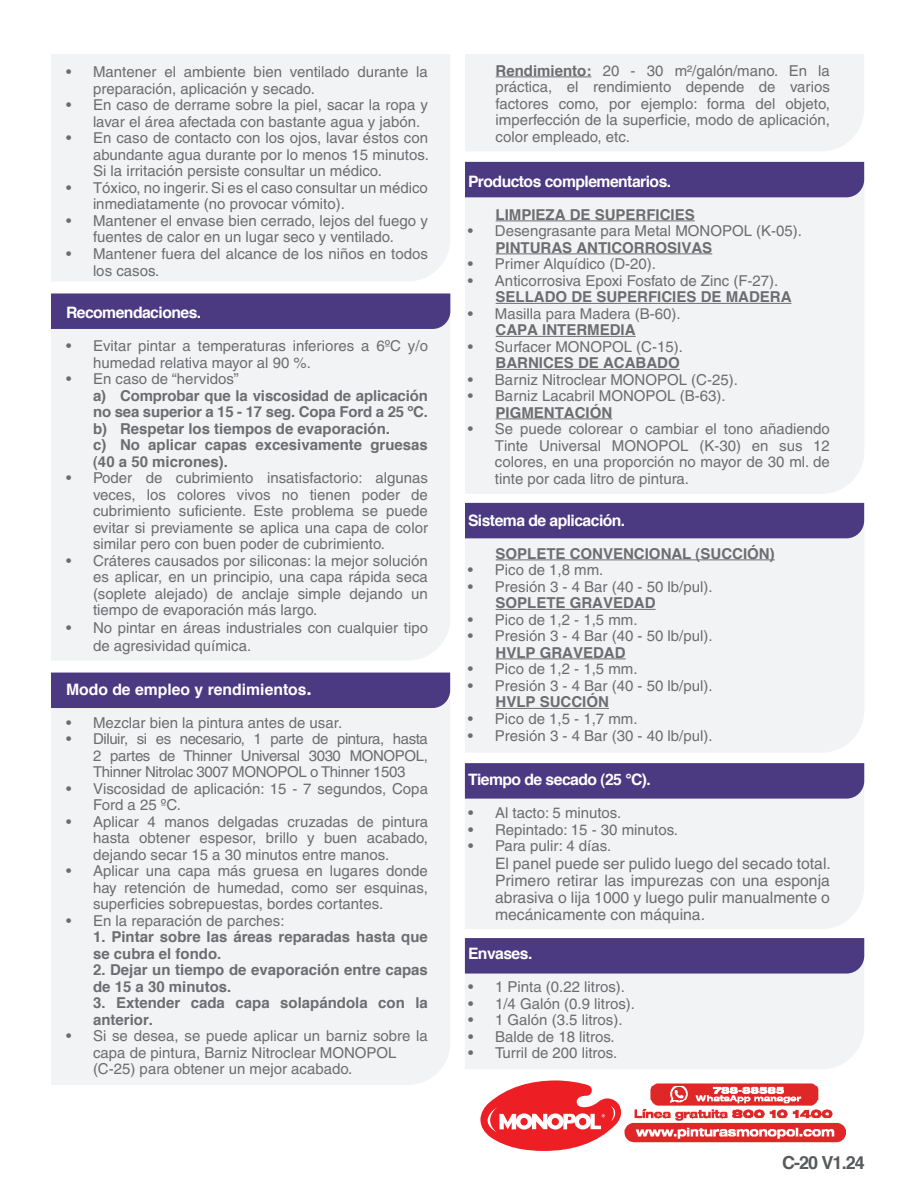
<style>
.page{position:relative;width:918px;height:1188px;background:#fff}
.page>*{position:absolute;margin:0;border:0;box-sizing:border-box;transform-origin:0 0}
.t1{font:700 18px "Helvetica";color:#585a5b}
.t2{font:15.75px/17.2px "Helvetica";color:#6c6d70;text-align:justify}
.t3{font:700 15.75px "Helvetica";letter-spacing:-.035em;color:#fff}
.t4{font:700 15.75px "Helvetica";color:#fff}
.t5{font:15px/16.5px "Helvetica";color:#6c6d70}
.t6{font:700 15px/16.5px "Helvetica";color:#6c6d70}
.s1{font-size:19.5px}
.s2{font-weight:700}
</style>
<div class="page">
<div style="left:465px;top:197px;width:399px;height:297px;background:#f2f3f4"></div>
<div style="left:51px;top:708px;width:399px;height:377px;background:#f2f3f4"></div>
<div style="left:465px;top:538px;width:399px;height:214px;background:#f2f3f4"></div>
<div style="left:465px;top:162px;width:399px;height:35px;background:#4b3982"></div>
<div style="left:51px;top:673px;width:399px;height:35px;background:#4b3982"></div>
<div style="left:465px;top:503px;width:399px;height:35px;background:#4b3982"></div>
<div style="left:465px;top:54px;width:399px;height:97px;background:#f2f3f4"></div>
<div style="left:51px;top:54px;width:399px;height:227px;background:#f2f3f4"></div>
<div style="left:51px;top:329px;width:399px;height:331px;background:#f2f3f4"></div>
<div style="left:51px;top:293px;width:399px;height:36px;background:#4b3982"></div>
<img style="left:624px;top:1083px;width:222px;height:60px">
<div style="left:465px;top:799px;width:399px;height:130px;background:#f2f3f4"></div>
<div style="left:465px;top:763px;width:399px;height:36px;background:#4b3982"></div>
<svg style="left:465px;top:938px;width:399px;height:131px"></svg>
<svg style="left:480px;top:1080px;width:142px;height:71px"></svg>
<hr style="left:496px;top:77px;width:95px;height:1px;background:#6c6d70">
<hr style="left:496px;top:221px;width:199px;height:1px;background:#6c6d70">
<hr style="left:496px;top:254px;width:216px;height:1px;background:#6c6d70">
<hr style="left:496px;top:303px;width:295px;height:1px;background:#6c6d70">
<hr style="left:496px;top:336px;width:140px;height:1px;background:#6c6d70">
<hr style="left:496px;top:369px;width:184px;height:1px;background:#6c6d70">
<hr style="left:496px;top:419px;width:116px;height:1px;background:#6c6d70">
<hr style="left:496px;top:560px;width:279px;height:1px;background:#6c6d70">
<hr style="left:496px;top:609px;width:160px;height:1px;background:#6c6d70">
<hr style="left:496px;top:659px;width:130px;height:1px;background:#6c6d70">
<hr style="left:496px;top:708px;width:113px;height:1px;background:#6c6d70">
<p class="t5" style="left:93px;top:64px;width:336px;text-indent:-27px">• Mantener el ambiente bien ventilado durante la preparación, aplicación y secado.</p>
<p class="t5" style="left:93px;top:97px;width:337px;text-indent:-27px">• En caso de derrame sobre la piel, sacar la ropa y lavar el área afectada con bastante agua y jabón.</p>
<p class="t5" style="left:93px;top:130px;width:337px;text-align:justify;text-indent:-27px">• En caso de contacto con los ojos, lavar éstos con abundante agua durante por lo menos 15 minutos.<br>Si la irritación persiste consultar un médico.</p>
<p class="t5" style="left:93px;top:179px;width:336px;text-indent:-27px">• Tóxico, no ingerir. Si es el caso consultar un médico inmediatamente (no provocar vómito).</p>
<p class="t5" style="left:66px;top:212px;width:363px;text-align:center">• Mantener el envase bien cerrado, lejos del fuego y fuentes de calor en un lugar seco y ventilado.</p>
<p class="t5" style="left:93px;top:245px;width:336px;line-height:17.2px;text-indent:-27px">• Mantener fuera del alcance de los niños en todos los casos.</p>
<p class="t3" style="left:66px;top:303px;width:137px">Recomendaciones.</p>
<p class="t5" style="left:93px;top:337px;width:337px;text-indent:-27px">• Evitar pintar a temperaturas inferiores a 6ºC y/o humedad relativa mayor al 90 %.</p>
<p class="t5" style="left:66px;top:370px;width:174px">• En caso de “hervidos”</p>
<p class="t6" style="left:93px;top:387px;width:336px">a) Comprobar que la viscosidad de aplicación no sea superior a 15 - 17 seg. Copa Ford a 25 ºC. b) Respetar los tiempos de evaporación.<br>c) No aplicar capas excesivamente gruesas (40 a 50 micrones).</p>
<p class="t5" style="left:93px;top:469px;width:337px;text-align:justify;text-indent:-27px">• Poder de cubrimiento insatisfactorio: algunas veces, los colores vivos no tienen poder de cubrimiento suficiente. Este problema se puede evitar si previamente se aplica una capa de color similar pero con buen poder de cubrimiento.</p>
<p class="t5" style="left:93px;top:552px;width:336px;text-align:justify;text-indent:-27px">• Cráteres causados por siliconas: la mejor solución es aplicar, en un principio, una capa rápida seca (soplete alejado) de anclaje simple dejando un tiempo de evaporación más largo.</p>
<p class="t5" style="left:93px;top:619px;width:337px;line-height:18px;text-indent:-27px">• No pintar en áreas industriales con cualquier tipo de agresividad química.</p>
<p class="t4" style="left:66px;top:679px;width:248px">Modo de empleo y rendimientos<span class="s1">.</span></p>
<p class="t5" style="left:66px;top:714px;width:278px">• Mezclar bien la pintura antes de usar.</p>
<p class="t5" style="left:93px;top:730px;width:336px;text-align:justify;text-indent:-27px">• Diluir, si es necesario, 1 parte de pintura, hasta 2 partes de Thinner Universal 3030 MONOPOL, Thinner Nitrolac 3007 MONOPOL o Thinner 1503</p>
<p class="t5" style="left:93px;top:780px;width:337px;text-indent:-27px">• Viscosidad de aplicación: 15 - 7 segundos, Copa<br>Ford a 25 ºC.</p>
<p class="t5" style="left:93px;top:813px;width:337px;text-align:justify;text-indent:-27px">• Aplicar 4 manos delgadas cruzadas de pintura hasta obtener espesor, brillo y buen acabado, dejando secar 15 a 30 minutos entre manos.</p>
<p class="t5" style="left:93px;top:862px;width:337px;text-align:justify;text-indent:-27px">• Aplicar una capa más gruesa en lugares donde hay retención de humedad, como ser esquinas, superficies sobrepuestas, bordes cortantes.</p>
<p class="t5" style="left:66px;top:912px;width:220px">• En la reparación de parches:</p>
<p class="t6" style="left:93px;top:928px;width:336px">1. Pintar sobre las áreas reparadas hasta que se cubra el fondo.</p>
<p class="t6" style="left:93px;top:961px;width:336px">2. Dejar un tiempo de evaporación entre capas de 15 a 30 minutos.</p>
<p class="t6" style="left:93px;top:994px;width:336px">3. Extender cada capa solapándola con la anterior.</p>
<p class="t5" style="left:93px;top:1027px;width:336px;text-indent:-27px">• Si se desea, se puede aplicar un barniz sobre la capa de pintura, Barniz Nitroclear MONOPOL (C-25) para obtener un mejor acabado.</p>
<p class="t5" style="left:496px;top:62px;width:336px;text-align:justify"><span class="s2">Rendimiento:</span> 20 - 30 m²/galón/mano. En la práctica, el rendimiento depende de varios factores como, por ejemplo: forma del objeto, imperfección de la superficie, modo de aplicación, color empleado, etc.</p>
<p class="t3" style="left:468px;top:171px;width:205px">Productos complementarios.</p>
<p class="t6" style="left:496px;top:206px;width:201px">LIMPIEZA DE SUPERFICIES</p>
<p class="t5" style="left:468px;top:223px;width:336px">• Desengrasante para Metal MONOPOL (K-05).</p>
<p class="t6" style="left:496px;top:239px;width:218px">PINTURAS ANTICORROSIVAS</p>
<p class="t5" style="left:468px;top:256px;width:190px">• Primer Alquídico (D-20).</p>
<p class="t5" style="left:468px;top:272px;width:312px">• Anticorrosiva Epoxi Fosfato de Zinc (F-27).</p>
<p class="t6" style="left:496px;top:288px;width:297px">SELLADO DE SUPERFICIES DE MADERA</p>
<p class="t5" style="left:468px;top:305px;width:214px">• Masilla para Madera (B-60).</p>
<p class="t6" style="left:496px;top:321px;width:141px">CAPA INTERMEDIA</p>
<p class="t5" style="left:468px;top:338px;width:216px">• Surfacer MONOPOL (C-15).</p>
<p class="t6" style="left:496px;top:354px;width:186px">BARNICES DE ACABADO</p>
<p class="t5" style="left:468px;top:371px;width:271px">• Barniz Nitroclear MONOPOL (C-25).</p>
<p class="t5" style="left:468px;top:388px;width:259px">• Barniz Lacabril MONOPOL (B-63).</p>
<p class="t6" style="left:496px;top:404px;width:118px">PIGMENTACIÓN</p>
<p class="t5" style="left:495px;top:421px;width:337px;text-align:justify;text-indent:-27px">• Se puede colorear o cambiar el tono añadiendo Tinte Universal MONOPOL (K-30) en sus 12 colores, en una proporción no mayor de 30 ml. de tinte por cada litro de pintura.</p>
<p class="t3" style="left:468px;top:510px;width:159px">Sistema de aplicación.</p>
<p class="t6" style="left:496px;top:545px;width:281px">SOPLETE CONVENCIONAL (SUCCIÓN)</p>
<p class="t5" style="left:468px;top:562px;width:137px">• Pico de 1,8 mm.</p>
<p class="t5" style="left:468px;top:578px;width:246px">• Presión 3 - 4 Bar (40 - 50 lb/pul).</p>
<p class="t6" style="left:496px;top:594px;width:162px">SOPLETE GRAVEDAD</p>
<p class="t5" style="left:468px;top:611px;width:171px">• Pico de 1,2 - 1,5 mm.</p>
<p class="t5" style="left:468px;top:628px;width:246px">• Presión 3 - 4 Bar (40 - 50 lb/pul).</p>
<p class="t6" style="left:496px;top:644px;width:132px">HVLP GRAVEDAD</p>
<p class="t5" style="left:468px;top:661px;width:171px">• Pico de 1,2 - 1,5 mm.</p>
<p class="t5" style="left:468px;top:677px;width:246px">• Presión 3 - 4 Bar (40 - 50 lb/pul).</p>
<p class="t6" style="left:496px;top:693px;width:115px">HVLP SUCCIÓN</p>
<p class="t5" style="left:468px;top:710px;width:171px">• Pico de 1,5 - 1,7 mm.</p>
<p class="t5" style="left:468px;top:727px;width:246px">• Presión 3 - 4 Bar (30 - 40 lb/pul).</p>
<p class="t3" style="left:468px;top:770px;width:184px">Tiempo de secado (25 °C).</p>
<p class="t5" style="left:468px;top:805px;width:155px">• Al tacto: 5 minutos.</p>
<p class="t5" style="left:468px;top:821px;width:212px">• Repintado: 15 - 30 minutos.</p>
<p class="t5" style="left:468px;top:838px;width:145px">• Para pulir: 4 días.</p>
<p class="t2" style="left:495px;top:854px;width:337px">El panel puede ser pulido luego del secado total.<br>Primero retirar las impurezas con una esponja abrasiva o lija 1000 y luego pulir manualmente o mecánicamente con máquina.</p>
<p class="t3" style="left:468px;top:944px;width:66px">Envases.</p>
<p class="t5" style="left:468px;top:979px;width:159px">• 1 Pinta (0.22 litros).</p>
<p class="t5" style="left:468px;top:995px;width:169px">• 1/4 Galón (0.9 litros).</p>
<p class="t5" style="left:468px;top:1012px;width:156px">• 1 Galón (3.5 litros).</p>
<p class="t5" style="left:468px;top:1028px;width:148px">• Balde de 18 litros.</p>
<p class="t5" style="left:468px;top:1045px;width:151px">• Turril de 200 litros.</p>
<p class="t1" style="left:782px;top:1152px;width:84px">C-20 V1.24</p>
</div>
